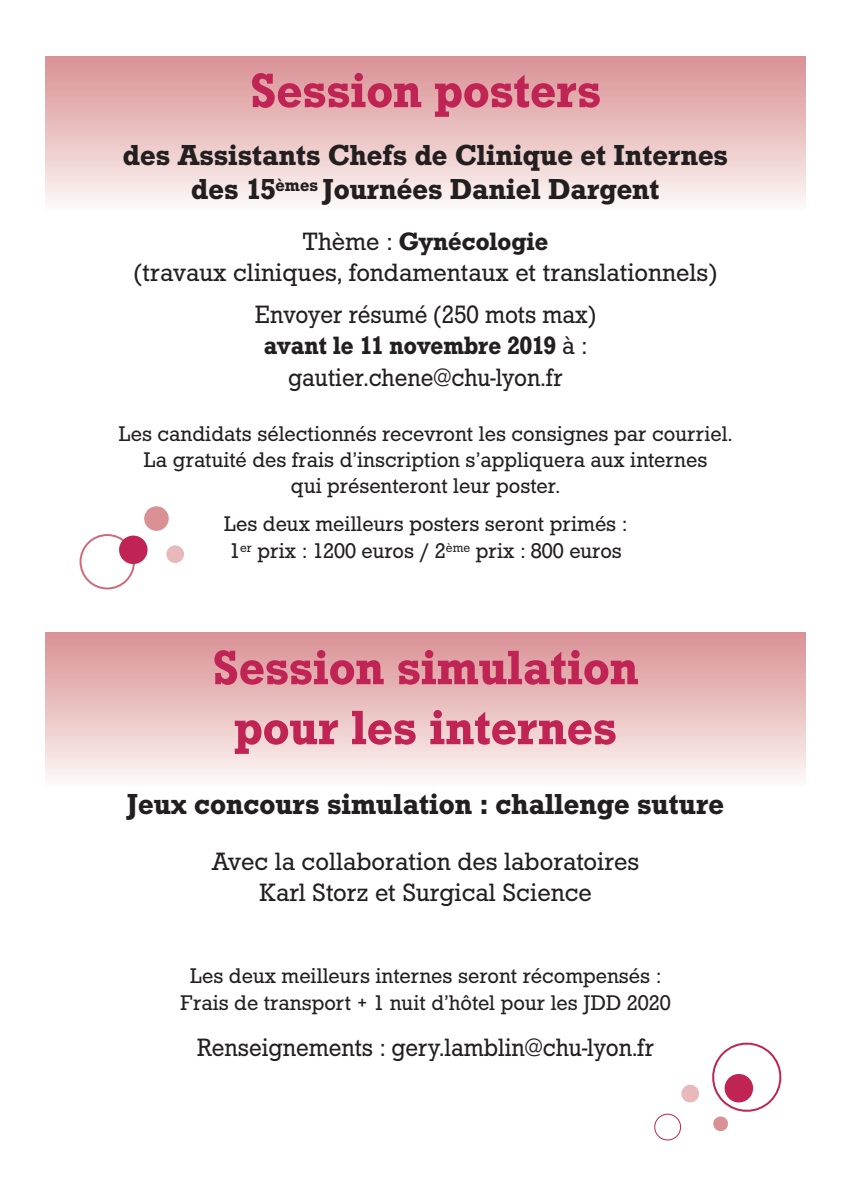
<style>
.page{position:relative;width:851px;height:1191px;background:#fff}
.page>*{position:absolute;margin:0;border:0;box-sizing:border-box;transform-origin:0 0}
.t1{font:500 50px/60px "Roctus T";color:#bf2454;text-align:center}
.t2{font:500 30px/34px "Roctus T";color:#231f20;text-align:center}
.t3{font:26px/31.2px "Roctus T";color:#231f20;text-align:center}
.t4{font:26px/31.2px "Roctus T";color:#231f20;text-align:center;scale:.95 1}
.t5{font:22px/26.4px "Roctus T";color:#231f20;text-align:center}
.s1{font-weight:500}
</style>
<div class="page">
<div style="left:45px;top:633px;width:760px;height:153px;background:linear-gradient(to bottom,#d99093,#fdf8f6)"></div>
<div style="left:45px;top:57px;width:760px;height:154px;background:linear-gradient(to bottom,#d99093,#fcf9f6)"></div>
<div style="left:144px;top:506px;width:25px;height:25px;background:#d99196;border-radius:50%"></div>
<svg style="left:681px;top:1085px;width:18px;height:18px"></svg>
<svg style="left:654px;top:1113px;width:27px;height:28px"></svg>
<svg style="left:712px;top:1042px;width:70px;height:89px"></svg>
<div style="left:166px;top:545px;width:18px;height:18px;background:#e7b9ba;border-radius:50%"></div>
<svg style="left:80px;top:534px;width:68px;height:55px"></svg>
<h1 class="t1" style="left:250px;top:60px;width:352px">Session posters</h1>
<h2 class="t2" style="left:123px;top:138px;width:606px">des Assistants Chefs de Clinique et Internes des 15<sup>èmes</sup> Journées Daniel Dargent</h2>
<p class="t3" style="left:134px;top:225px;width:584px">Thème : <span class="s1">Gynécologie<br></span>(travaux cliniques, fondamentaux et translationnels)</p>
<p class="t4" style="left:255px;top:299px;width:360px">Envoyer résumé (250 mots max) <span class="s1">avant le 11 novembre 2019</span> à : gautier.chene@chu-lyon.fr</p>
<p class="t5" style="left:119px;top:420px;width:615px">Les candidats sélectionnés recevront les consignes par courriel.<br>La gratuité des frais d’inscription s’appliquera aux internes<br>qui présenteront leur poster.</p>
<p class="t5" style="left:224px;top:510px;width:405px;text-align:left">Les deux meilleurs posters seront primés :<br>1<sup>er</sup> prix : 1200 euros / 2<sup>ème</sup> prix : 800 euros</p>
<h1 class="t1" style="left:212px;top:637px;width:428px">Session simulation pour les internes</h1>
<h2 class="t2" style="left:127px;top:786px;width:598px">Jeux concours simulation : challenge suture</h2>
<p class="t3" style="left:212px;top:845px;width:429px">Avec la collaboration des laboratoires<br>Karl Storz et Surgical Science</p>
<p class="t5" style="left:180px;top:962px;width:492px">Les deux meilleurs internes seront récompensés :<br>Frais de transport + 1 nuit d’hôtel pour les JDD 2020</p>
<p class="t4" style="left:197px;top:1031px;width:483px">Renseignements : gery.lamblin@chu-lyon.fr</p>
</div>
